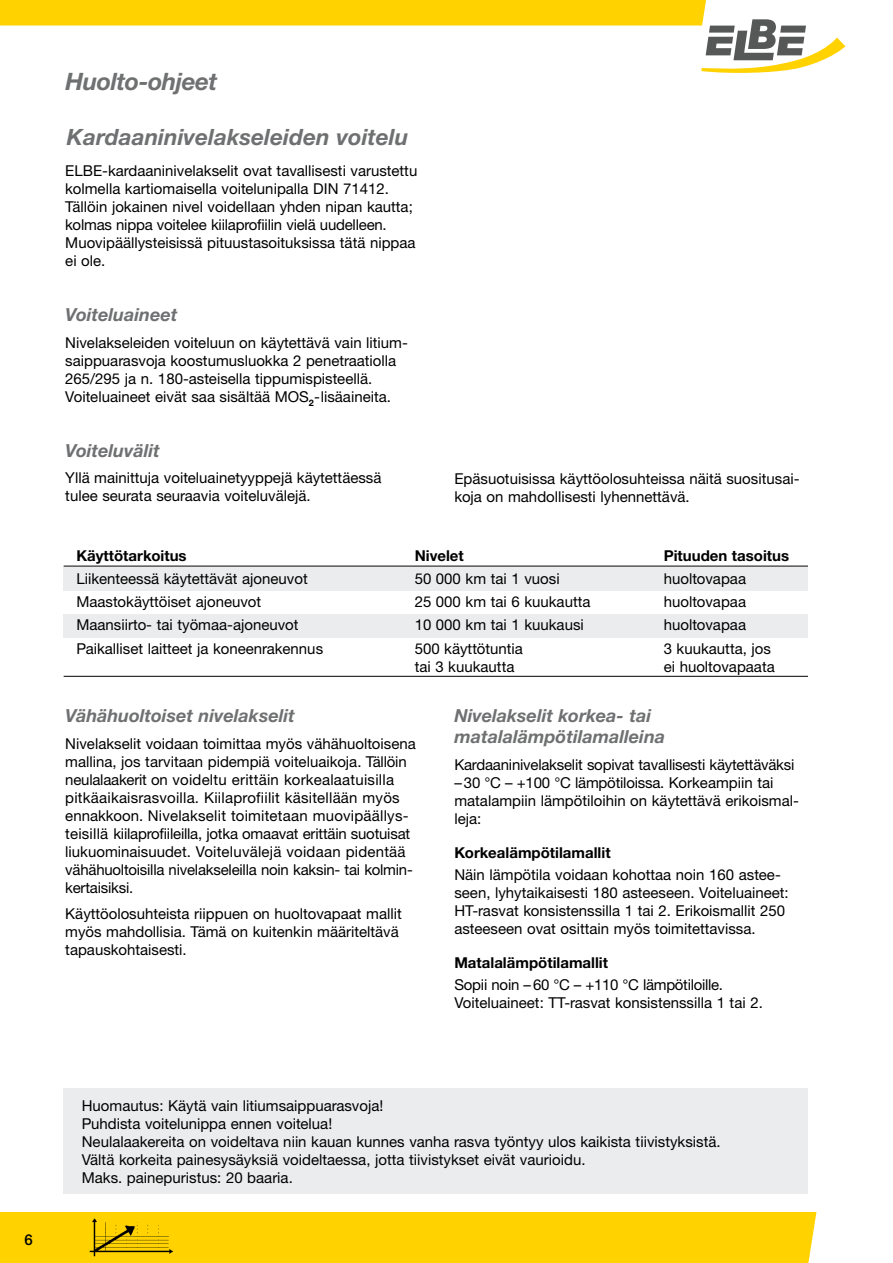
<style>
.page{position:relative;width:893px;height:1263px;background:#fff}
.page>*{position:absolute;margin:0;border:0;box-sizing:border-box;transform-origin:0 0}
.t1{font:italic 700 24px "Helvetica Neue LTW1 G";letter-spacing:-.02em;color:#6f7071}
.t2{font:italic 700 22.5px "Helvetica Neue LTW1 G";color:#6f7071}
.t3{font:italic 700 18px/21px "Helvetica Neue LTW1 G";color:#6f7071}
.t4{font:15px/18px "Helvetica Neue LTW1 G";color:#000}
.t5{font:700 15px "Helvetica Neue LTW1 G";color:#000}
.t6{font:500 15px "Helvetica Neue LTW1 G";color:#000}
</style>
<div class="page">
<div style="left:0;top:1212px;width:816px;height:51px;background:#ffd200"></div>
<img style="left:90px;top:1218px;width:83px;height:38px">
<svg style="left:0;top:0;width:845px;height:73px"></svg>
<div style="left:64px;top:1088px;width:744px;height:106px;background:#ebeced"></div>
<div style="left:64px;top:567px;width:744px;height:24px;background:#ebeced"></div>
<div style="left:64px;top:614px;width:744px;height:23px;background:#ebeced"></div>
<hr style="left:64px;top:566px;width:744px;height:1px;background:#000">
<hr style="left:64px;top:676px;width:744px;height:1px;background:#000">
<h1 class="t1" style="left:66px;top:67px;width:153px">Huolto-ohjeet</h1>
<h2 class="t2" style="left:67px;top:124px;width:343px">Kardaaninivelakseleiden voitelu</h2>
<p class="t4" style="left:65px;top:162px;width:354px">ELBE-kardaaninivelakselit ovat tavallisesti varustettu kolmella kartiomaisella voitelunipalla DIN 71412.<br>Tällöin jokainen nivel voidellaan yhden nipan kautta; kolmas nippa voitelee kiilaprofiilin vielä uudelleen.<br>Muovipäällysteisissä pituustasoituksissa tätä nippaa ei ole.</p>
<p class="t3" style="left:65px;top:304px;width:114px">Voiteluaineet</p>
<p class="t4" style="left:65px;top:333px;width:344px">Nivelakseleiden voiteluun on käytettävä vain litium&shy;saippuarasvoja koostumusluokka 2 penetraatiolla 265/295 ja n. 180-asteisella tippumispisteellä.<br>Voiteluaineet eivät saa sisältää MOS<sub>2</sub>-lisäaineita.</p>
<p class="t3" style="left:65px;top:440px;width:96px">Voiteluvälit</p>
<p class="t4" style="left:65px;top:469px;width:318px">Yllä mainittuja voiteluainetyyppejä käytettäessä tulee seurata seuraavia voiteluvälejä.</p>
<p class="t4" style="left:454px;top:470px;width:347px">Epäsuotuisissa käyttöolosuhteissa näitä suositusai&shy;koja on mahdollisesti lyhennettävä.</p>
<p class="t5" style="left:76px;top:547px;width:112px">Käyttötarkoitus</p>
<p class="t5" style="left:415px;top:547px;width:51px">Nivelet</p>
<p class="t5" style="left:664px;top:547px;width:127px">Pituuden tasoitus</p>
<p class="t4" style="left:76px;top:569px;width:233px">Liikenteessä käytettävät ajoneuvot</p>
<p class="t4" style="left:415px;top:569px;width:146px">50 000 km tai 1 vuosi</p>
<p class="t4" style="left:664px;top:569px;width:84px">huoltovapaa</p>
<p class="t4" style="left:76px;top:593px;width:186px">Maastokäyttöiset ajoneuvot</p>
<p class="t4" style="left:415px;top:593px;width:177px">25 000 km tai 6 kuukautta</p>
<p class="t4" style="left:664px;top:593px;width:84px">huoltovapaa</p>
<p class="t4" style="left:76px;top:616px;width:224px">Maansiirto- tai työmaa-ajoneuvot</p>
<p class="t4" style="left:415px;top:616px;width:171px">10 000 km tai 1 kuukausi</p>
<p class="t4" style="left:664px;top:616px;width:84px">huoltovapaa</p>
<p class="t4" style="left:76px;top:639px;width:248px">Paikalliset laitteet ja koneenrakennus</p>
<p class="t4" style="left:415px;top:639px;width:110px">500 käyttötuntia</p>
<p class="t4" style="left:664px;top:639px;width:109px">3 kuukautta, jos</p>
<p class="t4" style="left:415px;top:657px;width:101px">tai 3 kuukautta</p>
<p class="t4" style="left:664px;top:657px;width:113px">ei huoltovapaata</p>
<p class="t3" style="left:65px;top:705px;width:231px">Vähähuoltoiset nivelakselit</p>
<p class="t4" style="left:65px;top:734px;width:352px">Nivelakselit voidaan toimittaa myös vähähuoltoisena mallina, jos tarvitaan pidempiä voiteluaikoja. Tällöin neulalaakerit on voideltu erittäin korkealaatuisilla pitkäaikaisrasvoilla. Kiilaprofiilit käsitellään myös ennakkoon. Nivelakselit toimitetaan muovipäällys&shy;teisillä kiilaprofiileilla, jotka omaavat erittäin suotuisat liukuominaisuudet. Voiteluvälejä voidaan pidentää vähähuoltoisilla nivelakseleilla noin kaksin- tai kolmin&shy;kertaisiksi.</p>
<p class="t4" style="left:65px;top:905px;width:338px">Käyttöolosuhteista riippuen on huoltovapaat mallit myös mahdollisia. Tämä on kuitenkin määriteltävä tapauskohtaisesti.</p>
<p class="t3" style="left:454px;top:705px;width:212px">Nivelakselit korkea- tai matalalämpötilamalleina</p>
<p class="t4" style="left:454px;top:755px;width:346px">Kardaaninivelakselit sopivat tavallisesti käytettäväksi –30 °C – +100 °C lämpötiloissa. Korkeampiin tai matalampiin lämpötiloihin on käytettävä erikoismal&shy;leja:</p>
<p class="t5" style="left:454px;top:843px;width:158px">Korkealämpötilamallit</p>
<p class="t4" style="left:454px;top:865px;width:336px">Näin lämpötila voidaan kohottaa noin 160 astee&shy;seen, lyhytaikaisesti 180 asteeseen. Voiteluaineet:<br>HT-rasvat konsistenssilla 1 tai 2. Erikoismallit 250 asteeseen ovat osittain myös toimitettavissa.</p>
<p class="t5" style="left:454px;top:953px;width:155px">Matalalämpötilamallit</p>
<p class="t4" style="left:454px;top:976px;width:310px">Sopii noin –60 °C – +110 °C lämpötiloille.<br>Voiteluaineet: TT-rasvat konsistenssilla 1 tai 2.</p>
<p class="t6" style="left:25px;top:1231px;width:10px">6</p>
<p class="t4" style="left:82px;top:1096px;width:640px">Huomautus: Käytä vain litiumsaippuarasvoja!<br>Puhdista voitelunippa ennen voitelua!<br>Neulalaakereita on voideltava niin kauan kunnes vanha rasva työntyy ulos kaikista tiivistyksistä.<br>Vältä korkeita painesysäyksiä voideltaessa, jotta tiivistykset eivät vaurioidu.<br>Maks. painepuristus: 20 baaria.</p>
</div>
